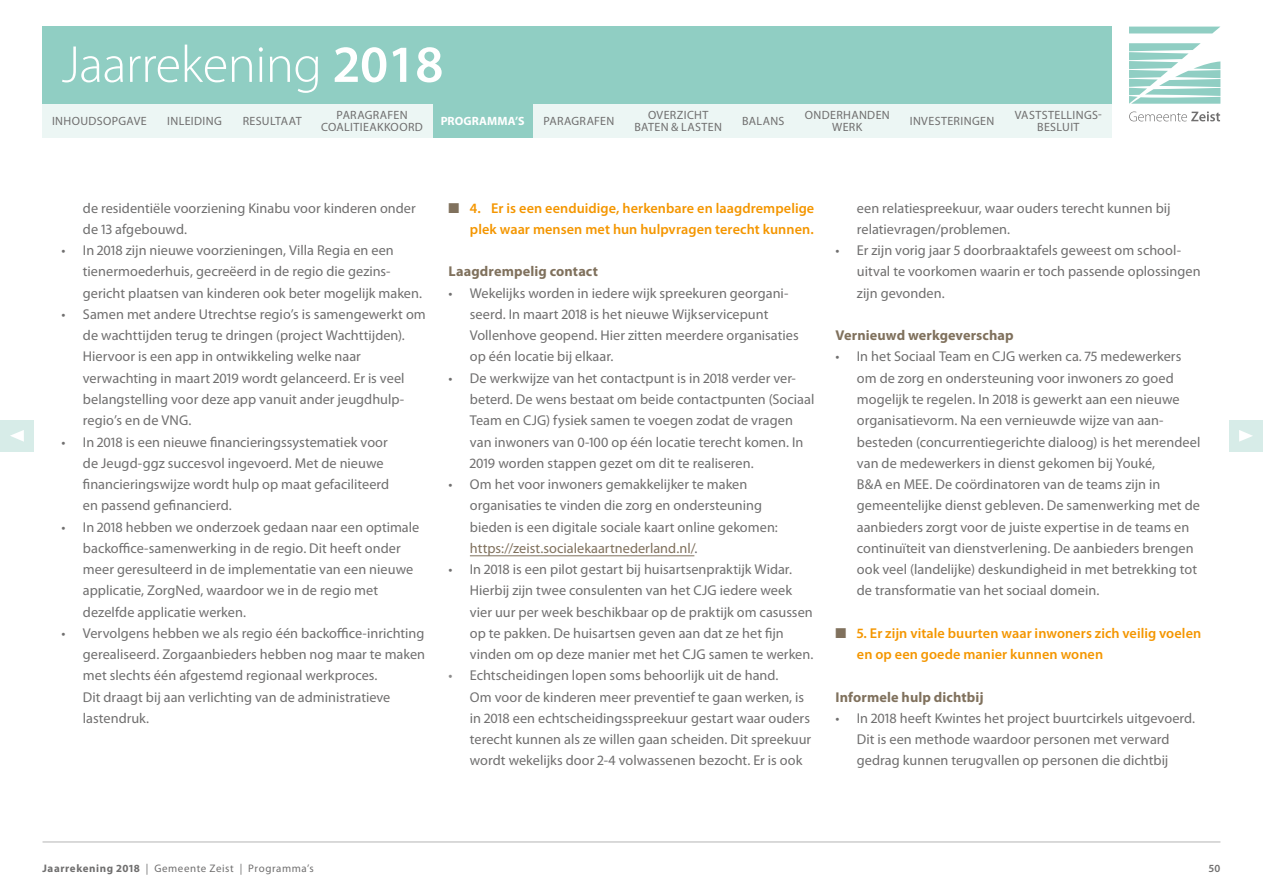
<style>
.page{position:relative;width:1263px;height:893px;background:#fff}
.page>*{position:absolute;margin:0;border:0;box-sizing:border-box;transform-origin:0 0}
.t1{font:300 52.5px "Myriad Pro";letter-spacing:-.01em;color:#fff}
.t2{font:14.25px/21.3px "Myriad Pro";letter-spacing:.005em;color:#706f6f}
.t3{font:600 14.25px/21.3px "Myriad Pro";letter-spacing:.005em;color:#f49600;text-align:right}
.t4{font:700 14.25px "Myriad Pro";letter-spacing:.01em;color:#80715d}
.t5{font:12px/12px "Myriad Pro";letter-spacing:.03em;color:#706f6f;text-align:center}
.t6{font:700 12px "Myriad Pro";letter-spacing:.01em;color:#fff}
.t7{font:10.95px "Myriad Pro";letter-spacing:.05em;color:#706f6f}
.t8{font:600 10.95px "Myriad Pro";color:#706f6f}
.s1{font-weight:600}
.s2{color:#80715d}
.s3{font-weight:700}
</style>
<div class="page">
<div style="left:43px;top:104px;width:1069px;height:34px;background:#ecf6f4"></div>
<div style="left:433px;top:104px;width:100px;height:34px;background:#90cec3"></div>
<div style="left:43px;top:27px;width:1069px;height:77px;background:#90cec3"></div>
<div style="left:0;top:420px;width:34px;height:32px;background:#d7ece8"></div>
<div style="left:1229px;top:420px;width:34px;height:32px;background:#d7ece8"></div>
<svg style="left:1239px;top:430px;width:14px;height:12px"></svg>
<svg style="left:10px;top:430px;width:14px;height:12px"></svg>
<svg style="left:1129px;top:111px;width:91px;height:10px"></svg>
<svg style="left:1129px;top:27px;width:91px;height:6px"></svg>
<svg style="left:1129px;top:43px;width:91px;height:61px"></svg>
<hr style="left:43px;top:841px;width:1177px;height:1px;background:#bcbcbc">
<hr style="left:470px;top:555px;width:224px;height:1px;background:#80715d">
<h1 class="t1" style="left:62px;top:36px;width:383px">Jaarrekening <span class="s1">2018</span></h1>
<p class="t5" style="left:167px;top:116px;width:56px">INLEIDING</p>
<p class="t5" style="left:321px;top:110px;width:103px">PARAGRAFEN<br>COALITIEAKKOORD</p>
<p class="t5" style="left:634px;top:110px;width:89px">OVERZICHT<br>BATEN &amp; LASTEN</p>
<p class="t5" style="left:742px;top:116px;width:44px">BALANS</p>
<p class="t5" style="left:805px;top:110px;width:86px">ONDERHANDEN<br>WERK</p>
<p class="t5" style="left:910px;top:116px;width:86px">INVESTERINGEN</p>
<p class="t5" style="left:1015px;top:110px;width:89px">VASTSTELLINGS-<br>BESLUIT</p>
<p class="t5" style="left:52px;top:116px;width:96px">INHOUDSOPGAVE</p>
<p class="t5" style="left:243px;top:116px;width:60px">RESULTAAT</p>
<p class="t6" style="left:441px;top:115px;width:85px">PROGRAMMA’S</p>
<p class="t5" style="left:543px;top:116px;width:72px">PARAGRAFEN</p>
<p class="t2" style="left:83px;top:197px;width:334px">de residentiële voorziening Kinabu voor kinderen onder de 13 afgebouwd.</p>
<p class="t2" style="left:83px;top:240px;width:341px;text-indent:-21px">• In 2018 zijn nieuwe voorzieningen, Villa Regia en een tienermoederhuis, gecreëerd in de regio die gezins&shy;gericht plaatsen van kinderen ook beter mogelijk maken.</p>
<p class="t2" style="left:83px;top:304px;width:344px;text-indent:-21px">• Samen met andere Utrechtse regio’s is samengewerkt om de wachttijden terug te dringen (project Wachttijden).<br>Hiervoor is een app in ontwikkeling welke naar verwachting in maart 2019 wordt gelanceerd. Er is veel belangstelling voor deze app vanuit ander jeugdhulp&shy;regio’s en de VNG.</p>
<p class="t2" style="left:83px;top:431px;width:308px;text-indent:-21px">• In 2018 is een nieuwe financieringssystematiek voor de Jeugd-ggz succesvol ingevoerd. Met de nieuwe financieringswijze wordt hulp op maat gefaciliteerd en passend gefinancierd.</p>
<p class="t2" style="left:83px;top:516px;width:338px;text-indent:-21px">• In 2018 hebben we onderzoek gedaan naar een optimale backoffice-samenwerking in de regio. Dit heeft onder meer geresulteerd in de implementatie van een nieuwe applicatie, ZorgNed, waardoor we in de regio met dezelfde applicatie werken.</p>
<p class="t2" style="left:83px;top:623px;width:344px;text-indent:-21px">• Vervolgens hebben we als regio één backoffice-inrichting gerealiseerd. Zorgaanbieders hebben nog maar te maken met slechts één afgestemd regionaal werkproces.<br>Dit draagt bij aan verlichting van de administratieve lastendruk.</p>
<p class="t3" style="left:449px;top:197px;width:367px"><span class="s2">■</span> 4. Er is een eenduidige, herkenbare en laagdrempelige plek waar mensen met hun hulpvragen terecht kunnen.</p>
<p class="t4" style="left:449px;top:264px;width:151px">Laagdrempelig contact</p>
<p class="t2" style="left:470px;top:282px;width:330px;text-indent:-21px">• Wekelijks worden in iedere wijk spreekuren georgani&shy;seerd. In maart 2018 is het nieuwe Wijkservicepunt Vollenhove geopend. Hier zitten meerdere organisaties op één locatie bij elkaar.</p>
<p class="t2" style="left:470px;top:368px;width:346px;text-indent:-21px">• De werkwijze van het contactpunt is in 2018 verder ver&shy;beterd. De wens bestaat om beide contactpunten (Sociaal Team en CJG) fysiek samen te voegen zodat de vragen van inwoners van 0-100 op één locatie terecht komen. In 2019 worden stappen gezet om dit te realiseren.</p>
<p class="t2" style="left:470px;top:474px;width:309px;text-indent:-21px">• Om het voor inwoners gemakkelijker te maken organisaties te vinden die zorg en ondersteuning bieden is een digitale sociale kaart online gekomen: <span class="s2">https://zeist.socialekaartnederland.nl/</span>.</p>
<p class="t2" style="left:470px;top:559px;width:345px;text-indent:-21px">• In 2018 is een pilot gestart bij huisartsenpraktijk Widar.<br>Hierbij zijn twee consulenten van het CJG iedere week vier uur per week beschikbaar op de praktijk om casussen op te pakken. De huisartsen geven aan dat ze het fijn vinden om op deze manier met het CJG samen te werken.</p>
<p class="t2" style="left:470px;top:665px;width:343px;text-indent:-21px">• Echtscheidingen lopen soms behoorlijk uit de hand.<br>Om voor de kinderen meer preventief te gaan werken, is in 2018 een echtscheidingsspreekuur gestart waar ouders terecht kunnen als ze willen gaan scheiden. Dit spreekuur wordt wekelijks door 2-4 volwassenen bezocht. Er is ook</p>
<p class="t2" style="left:857px;top:197px;width:315px">een relatiespreekuur, waar ouders terecht kunnen bij relatievragen/problemen.</p>
<p class="t2" style="left:857px;top:240px;width:345px;text-indent:-21px">• Er zijn vorig jaar 5 doorbraaktafels geweest om school&shy;uitval te voorkomen waarin er toch passende oplossingen zijn gevonden.</p>
<p class="t4" style="left:836px;top:327px;width:180px">Vernieuwd werkgeverschap</p>
<p class="t2" style="left:857px;top:346px;width:345px;text-indent:-21px">• In het Sociaal Team en CJG werken ca. 75 medewerkers om de zorg en ondersteuning voor inwoners zo goed mogelijk te regelen. In 2018 is gewerkt aan een nieuwe organisatievorm. Na een vernieuwde wijze van aan&shy;besteden (concurrentiegerichte dialoog) is het merendeel van de medewerkers in dienst gekomen bij Youké,<br>B&amp;A en MEE. De coördinatoren van de teams zijn in gemeentelijke dienst gebleven. De samenwerking met de aanbieders zorgt voor de juiste expertise in de teams en continuïteit van dienstverlening. De aanbieders brengen ook veel (landelijke) deskundigheid in met betrekking tot de transformatie van het sociaal domein.</p>
<p class="t3" style="left:857px;top:623px;width:346px;text-align:left;text-indent:-21px"><span class="s2">■</span> 5. Er zijn vitale buurten waar inwoners zich veilig voelen en op een goede manier kunnen wonen</p>
<p class="t4" style="left:836px;top:689px;width:149px">Informele hulp dichtbij</p>
<p class="t2" style="left:836px;top:708px;width:361px;text-align:center">• In 2018 heeft Kwintes het project buurtcirkels uitgevoerd.<br>Dit is een methode waardoor personen met verward<br>gedrag kunnen terugvallen op personen die dichtbij</p>
<p class="t7" style="left:43px;top:862px;width:273px"><span class="s3">Jaarrekening 2018</span> | Gemeente Zeist | Programma’s</p>
<p class="t8" style="left:1209px;top:862px;width:13px">50</p>
</div>
